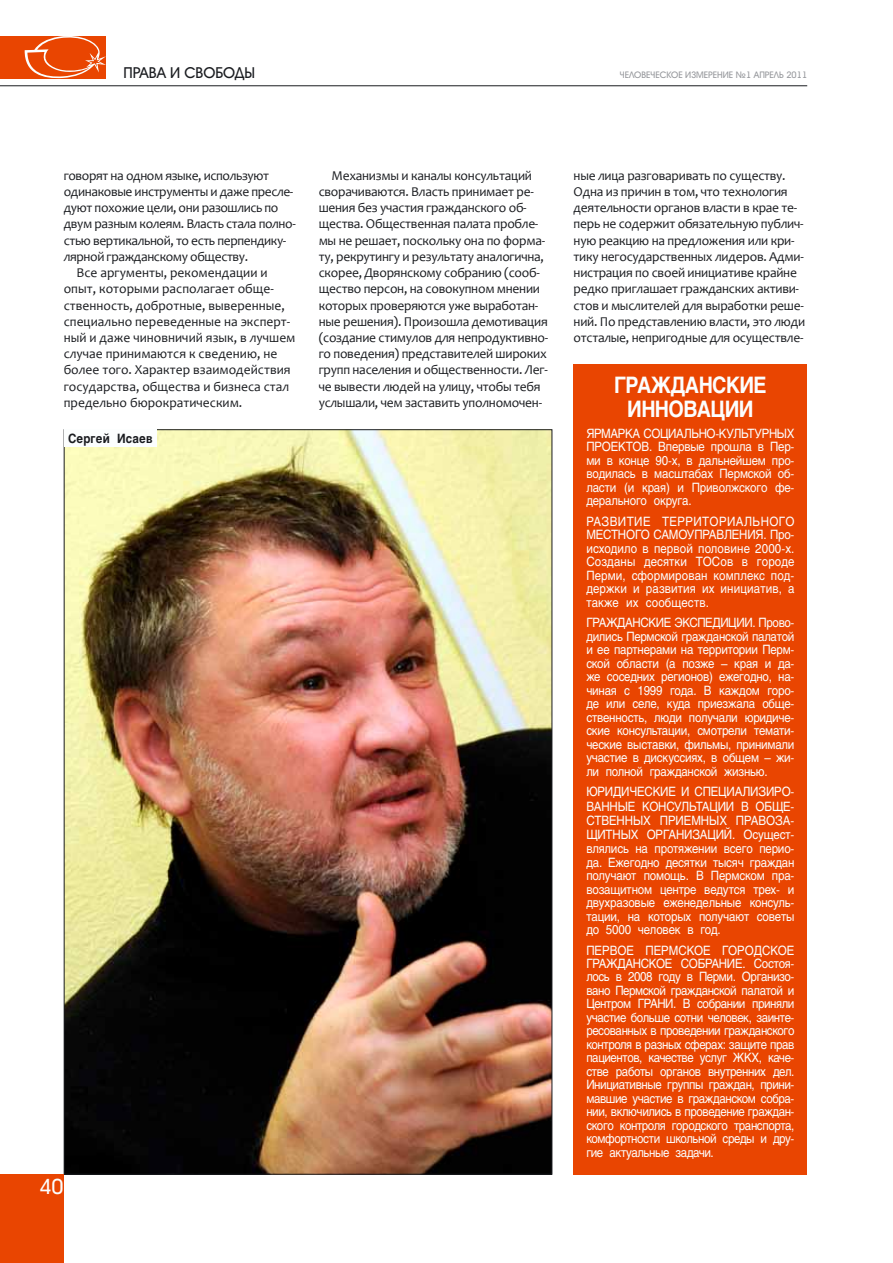
<style>
.page{position:relative;width:893px;height:1263px;background:#fff}
.page>*{position:absolute;margin:0;border:0;box-sizing:border-box;transform-origin:0 0}
.t1{font:700 22.5px/24px "ez Helios";letter-spacing:-.03em;color:#fcfefe;scale:.87 1}
.t2{font:21px "ez Avante";color:#fcfefe}
.t3{font:15px "ez Avante";color:#1a1c20}
.t4{font:13.5px/16.2px "Candara";letter-spacing:-.02em;color:#1a1c20}
.t5{font:13.5px "Candara";color:#1a1c20}
.t6{font:12.75px/13.5px "ez Helios";letter-spacing:-.015em;color:#fcfefe;text-align:justify;scale:.9 1}
.t7{font:700 12.75px "ez Helios";letter-spacing:.015em;color:#1a1c20;scale:.9 1}
.t8{font:9px "ez Avante";color:#96989c}
</style>
<div class="page">
<div style="left:574px;top:364px;width:233px;height:810px;background:#e94501"></div>
<img style="left:66px;top:431px;width:484px;height:741px">
<hr style="left:0;top:85px;width:807px;height:1px;background:#1a1c20">
<div style="left:0;top:36px;width:106px;height:42px;background:#e94501"></div>
<svg style="left:24px;top:36px;width:82px;height:43px"></svg>
<div style="left:0;top:1174px;width:64px;height:89px;background:#e94501"></div>
<div style="left:64px;top:429px;width:93px;height:18px;background:#fcfefe"></div>
<p class="t3" style="left:124px;top:64px;width:133px">права и свободы</p>
<p class="t8" style="left:620px;top:70px;width:189px">человеческое измерение №1 апрель 2011</p>
<p class="t4" style="left:64px;top:167px;width:207px">говорят на одном языке, используют</p>
<p class="t4" style="left:64px;top:184px;width:231px">одинаковые инструменты и даже пресле-</p>
<p class="t4" style="left:64px;top:200px;width:216px">дуют похожие цели, они разошлись по</p>
<p class="t4" style="left:64px;top:216px;width:233px">двум разным колеям. Власть стала полно-</p>
<p class="t4" style="left:64px;top:232px;width:224px">стью вертикальной, то есть перпендику-</p>
<p class="t4" style="left:64px;top:248px;width:186px">лярной гражданскому обществу.</p>
<p class="t5" style="left:77px;top:265px;width:193px">Все аргументы, рекомендации и</p>
<p class="t5" style="left:64px;top:281px;width:212px">опыт, которыми располагает обще-</p>
<p class="t5" style="left:64px;top:297px;width:223px">ственность, добротные, выверенные,</p>
<p class="t5" style="left:64px;top:313px;width:228px">специально переведенные на эксперт-</p>
<p class="t5" style="left:64px;top:329px;width:233px">ный и даже чиновничий язык, в лучшем</p>
<p class="t5" style="left:64px;top:346px;width:215px">случае принимаются к сведению, не</p>
<p class="t5" style="left:64px;top:362px;width:228px">более того. Характер взаимодействия</p>
<p class="t5" style="left:64px;top:378px;width:227px">государства, общества и бизнеса стал</p>
<p class="t5" style="left:64px;top:394px;width:180px">предельно бюрократическим.</p>
<p class="t7" style="left:68px;top:431px;width:95px">Сергей Исаев</p>
<p class="t4" style="left:319px;top:167px;width:231px;text-indent:13px">Механизмы и каналы консультаций сворачиваются. Власть принимает ре&shy;шения без участия гражданского об&shy;щества. Общественная палата пробле&shy;мы не решает, поскольку она по форма&shy;ту, рекрутингу и результату аналогична, скорее, Дворянскому собранию (сооб&shy;щество персон, на совокупном мнении которых проверяются уже выработан&shy;ные решения). Произошла демотивация (создание стимулов для непродуктивно&shy;го поведения) представителей широких групп населения и общественности. Лег&shy;че вывести людей на улицу, чтобы тебя услышали, чем заставить уполномочен-</p>
<h2 class="t2" style="left:40px;top:1174px;width:26px">40</h2>
<p class="t4" style="left:574px;top:167px;width:233px">ные лица разговаривать по существу.<br>Одна из причин в том, что технология деятельности органов власти в крае те&shy;перь не содержит обязательную публич&shy;ную реакцию на предложения или кри&shy;тику негосударственных лидеров. Адми&shy;нистрация по своей инициативе крайне редко приглашает гражданских активи&shy;стов и мыслителей для выработки реше&shy;ний. По представлению власти, это люди отсталые, непригодные для осуществле-</p>
<h1 class="t1" style="left:627px;top:373px;width:162px;text-indent:-13px">Гражданские инн</h1>
<h1 class="t1" style="left:669px;top:397px;width:65px">овации</h1>
<p class="t6" style="left:586px;top:427px;width:18px">Ярмарка</p>
<p class="t6" style="left:643px;top:427px;width:10px">социал</p>
<p class="t6" style="left:691px;top:427px;width:116px">ьно-кул ьтурн ых</p>
<p class="t6" style="left:586px;top:440px;width:10px">проек</p>
<p class="t6" style="left:586px;top:440px;width:233px;text-indent:39px">тов . Впервые прошла в Пер&shy;ми в конце 90-х, в дальнейшем про&shy;водилась в масштабах Пермской об&shy;ласти (и края) и Приволжского фе&shy;дерального округа.</p>
<p class="t6" style="left:586px;top:515px;width:18px">Разви</p>
<p class="t6" style="left:627px;top:515px;width:18px">тие</p>
<p class="t6" style="left:662px;top:515px;width:18px">терри</p>
<p class="t6" style="left:702px;top:515px;width:19px">ториал</p>
<p class="t6" style="left:753px;top:515px;width:20px">ьного</p>
<p class="t6" style="left:586px;top:528px;width:10px">мес</p>
<p class="t6" style="left:611px;top:528px;width:18px">тного</p>
<p class="t6" style="left:653px;top:528px;width:10px">самоуправления</p>
<p class="t6" style="left:586px;top:528px;width:233px;text-indent:177px">. Про&shy;исходило в первой половине 2000-х.<br>Созданы десятки ТОСов в городе Перми, сформирован комплекс под&shy;держки и развития их инициатив, а также их сообществ.</p>
<p class="t6" style="left:586px;top:616px;width:44px">Гражданские</p>
<p class="t6" style="left:674px;top:616px;width:19px">экспедиции</p>
<p class="t6" style="left:586px;top:616px;width:233px;text-indent:166px">. Прово&shy;дились Пермской гражданской палатой и ее партнерами на территории Перм&shy;ской области (а позже – края и да&shy;же соседних регионов) ежегодно, на&shy;чиная с 1999 года. В каждом горо&shy;де или селе, куда приезжала обще&shy;ственность, люди получали юридиче&shy;ские консультации, смотрели темати&shy;ческие выставки, фильмы, принимали участие в дискуссиях, в общем – жи&shy;ли полной гражданской жизнью.</p>
<p class="t6" style="left:586px;top:785px;width:23px">Юридические</p>
<p class="t6" style="left:681px;top:785px;width:25px">и специализиро</p>
<p class="t6" style="left:791px;top:785px;width:6px">-</p>
<p class="t6" style="left:586px;top:799px;width:10px">ванн</p>
<p class="t6" style="left:618px;top:799px;width:37px">ые консул</p>
<p class="t6" style="left:689px;top:799px;width:25px">ьтации</p>
<p class="t6" style="left:741px;top:799px;width:61px">в обще-</p>
<p class="t6" style="left:586px;top:813px;width:27px">ственн</p>
<p class="t6" style="left:633px;top:813px;width:40px">ых приемн</p>
<p class="t6" style="left:709px;top:813px;width:40px">ых правоза</p>
<p class="t6" style="left:791px;top:813px;width:6px">-</p>
<p class="t6" style="left:586px;top:828px;width:77px">щитн ых организаци</p>
<p class="t6" style="left:586px;top:827px;width:233px;text-indent:138px">й. Осущест&shy;влялись на протяжении всего перио&shy;да. Ежегодно десятки тысяч граждан получают помощь. В Пермском пра&shy;возащитном центре ведутся трех- и двухразовые еженедельные консуль&shy;тации, на которых получают советы до 5000 человек в год.</p>
<p class="t6" style="left:586px;top:943px;width:19px">Первое</p>
<p class="t6" style="left:645px;top:943px;width:10px">пермское</p>
<p class="t6" style="left:722px;top:943px;width:10px">городское</p>
<p class="t6" style="left:586px;top:956px;width:45px">гражданское</p>
<p class="t6" style="left:681px;top:956px;width:10px">собрание</p>
<p class="t6" style="left:586px;top:956px;width:233px;text-indent:156px">. Состоя&shy;лось в 2008 году в Перми. Организо&shy;вано Пермской гражданской палатой и Центром ГРАНИ. В собрании приняли участие больше сотни человек, заинте&shy;ресованных в проведении гражданского контроля в разных сферах: защите прав пациентов, качестве услуг ЖКХ, каче&shy;стве работы органов внутренних дел.<br>Инициативные группы граждан, прини&shy;мавшие участие в гражданском собра&shy;нии, включились в проведение граждан&shy;ского контроля городского транспорта, комфортности школьной среды и дру&shy;гие актуальные задачи.</p>
</div>
